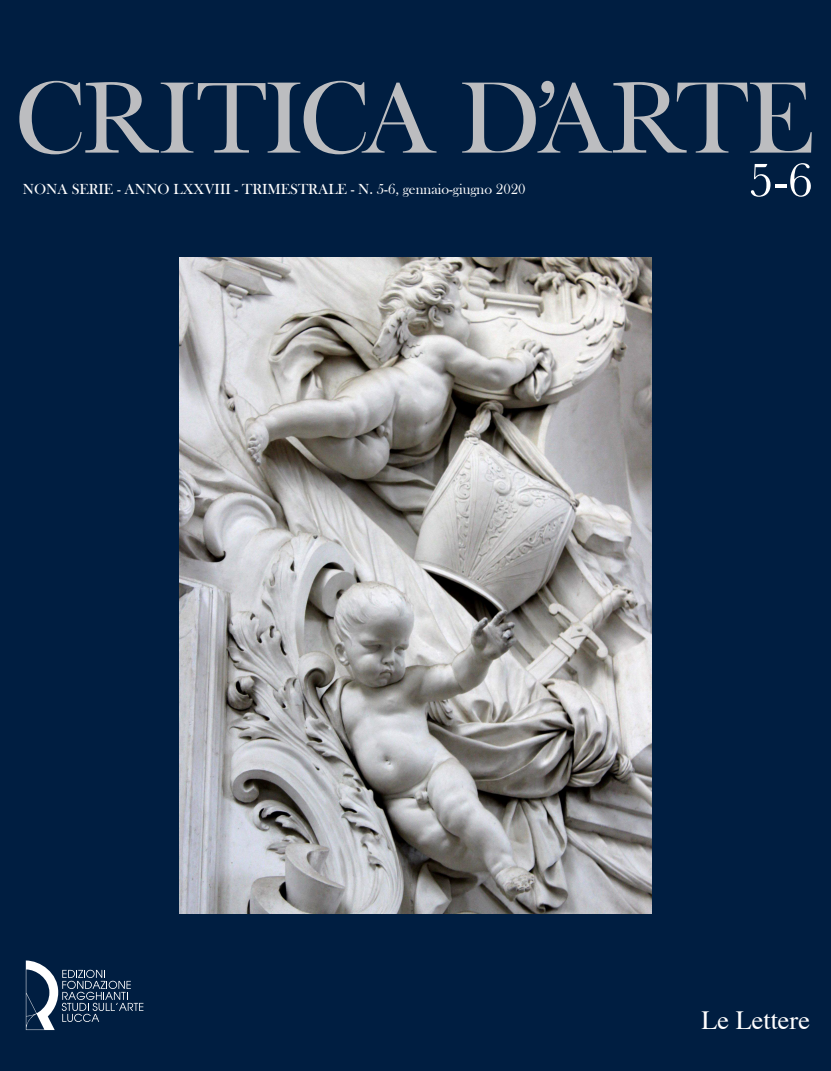
<style>
.page{position:relative;width:831px;height:1071px;background:#001e41}
.page>*{position:absolute;margin:0;border:0;box-sizing:border-box;transform-origin:0 0}
.t1{font:105px "Bask Old Face";color:#bcbdc0}
.t2{font:50px "Baskerville";color:#fff}
.t3{font:26.25px "Times";color:#fff}
.t4{font:15px "Bask Old Face";color:#fff}
.s1{font-family:"Baskerville"}
</style>
<div class="page">
<svg style="left:26px;top:960px;width:117px;height:70px"></svg>
<img style="left:180px;top:258px;width:471px;height:655px">
<p class="t1" style="left:14px;top:60px;width:800px">C<span class="s1">R</span>I<span class="s1">T</span>ICA D’A<span class="s1">R</span>TE</p>
<p class="t4" style="left:23px;top:181px;width:504px">NONA SERIE - ANNO LXXVIII - TRIMESTRALE - N. 5-6, gennaio-giugno 2020</p>
<p class="t2" style="left:748px;top:148px;width:66px">5-6</p>
<p class="t3" style="left:701px;top:996px;width:110px">Le Lettere</p>
</div>
